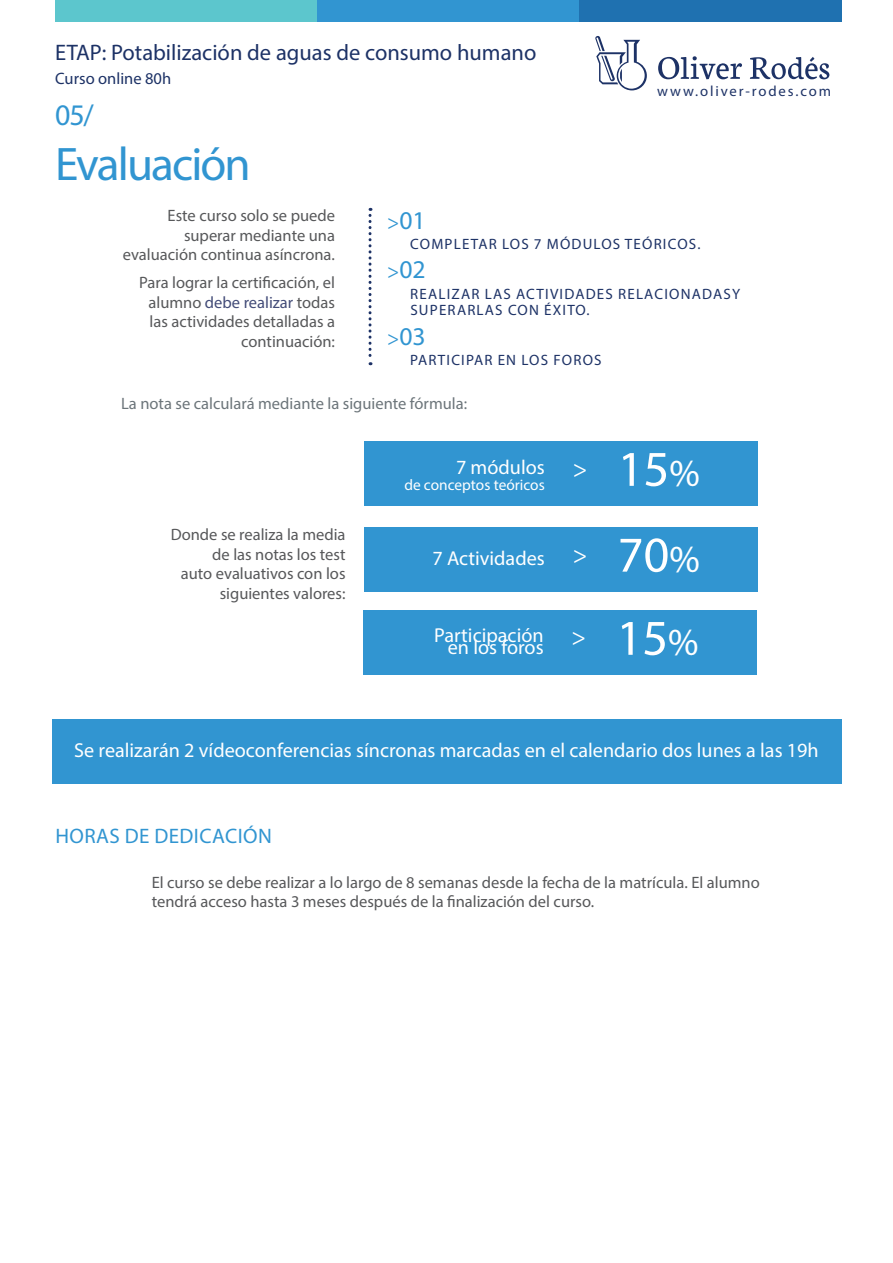
<style>
.page{position:relative;width:893px;height:1263px;background:#fff}
.page>*{position:absolute;margin:0;border:0;box-sizing:border-box;transform-origin:0 0}
.t1{font:50.4px "Myriad Pro";color:#fff}
.t2{font:47.25px "Myriad Pro";letter-spacing:-.04em;color:#3195d1}
.t3{font:30px "Myriad Pro";color:#3195d1}
.t4{font:25.65px "Myriad Pro";color:#3195d1}
.t5{font:24.6px "Myriad Pro";color:#fff}
.t6{font:22.5px "Myriad Pro";color:#1d3266}
.t7{font:21px "Myriad Pro";letter-spacing:.02em;color:#3195d1}
.t8{font:20.1px "Myriad Pro";color:#fff}
.t9{font:16.5px/19.5px "Myriad Pro";color:#57585a;text-align:right}
.t10{font:16.5px "Myriad Pro";color:#6c757a}
.t11{font:16.5px "Myriad Pro";color:#1d3266}
.t12{font:15.3px "Myriad Pro";color:#fff}
.t13{font:15px/16.6px "Myriad Pro";letter-spacing:.08em;color:#1d3266}
.t14{font:14.7px "Myriad Pro";letter-spacing:.13em;color:#1d3266}
.s1{color:#434c78}
.s2{font-size:20.55px}
.s3{font-size:38.4px}
</style>
<div class="page">
<svg style="left:658px;top:56px;width:84px;height:23px"></svg>
<svg style="left:750px;top:57px;width:79px;height:22px"></svg>
<svg style="left:595px;top:36px;width:52px;height:54px"></svg>
<div style="left:55px;top:0;width:262px;height:21px;background:#5cc6cd"></div>
<div style="left:317px;top:0;width:263px;height:21px;background:#3195d1"></div>
<div style="left:580px;top:0;width:262px;height:21px;background:#1f71b0"></div>
<svg style="left:369px;top:208px;width:3px;height:157px"></svg>
<div style="left:364px;top:527px;width:394px;height:65px;background:#3195d1"></div>
<div style="left:364px;top:441px;width:394px;height:65px;background:#3195d1"></div>
<div style="left:363px;top:610px;width:394px;height:65px;background:#3195d1"></div>
<div style="left:53px;top:719px;width:789px;height:64px;background:#3195d1"></div>
<h3 class="t6" style="left:55px;top:39px;width:483px">ETAP: Potabilización de aguas de consumo humano</h3>
<p class="t11" style="left:55px;top:68px;width:117px">Curso online 80h</p>
<p class="t3" style="left:55px;top:96px;width:40px">05/</p>
<p class="t2" style="left:55px;top:135px;width:197px">Evaluación</p>
<p class="t14" style="left:657px;top:82px;width:175px">www.oliver-rodes.com</p>
<p class="t9" style="left:123px;top:206px;width:214px">Este curso solo se puede superar mediante una evaluación continua asíncrona.</p>
<p class="t9" style="left:139px;top:273px;width:197px">Para lograr la certificación, el alumno <span class="s1">debe realizar</span> todas las actividades detalladas a continuación:</p>
<p class="t4" style="left:387px;top:204px;width:40px"><span class="s2">&gt;</span>01</p>
<p class="t13" style="left:410px;top:235px;width:292px">COMPLETAR LOS 7 MÓDULOS TEÓRICOS.</p>
<p class="t4" style="left:387px;top:254px;width:40px"><span class="s2">&gt;</span>02</p>
<p class="t13" style="left:410px;top:285px;width:331px">REALIZAR LAS ACTIVIDADES RELACIONADASY<br>SUPERARLAS CON ÉXITO.</p>
<p class="t4" style="left:387px;top:320px;width:40px"><span class="s2">&gt;</span>03</p>
<p class="t13" style="left:410px;top:351px;width:193px">PARTICIPAR EN LOS FOROS</p>
<p class="t10" style="left:121px;top:394px;width:348px">La nota se calculará mediante la siguiente fórmula:</p>
<p class="t9" style="left:171px;top:525px;width:176px">Donde se realiza la media de las notas los test<br>auto evaluativos con los siguientes valores:</p>
<p class="t8" style="left:456px;top:455px;width:90px">7 módulos</p>
<p class="t12" style="left:404px;top:475px;width:142px">de conceptos teóricos</p>
<p class="t8" style="left:432px;top:546px;width:114px">7 Actividades</p>
<p class="t8" style="left:434px;top:622px;width:111px">Participación</p>
<p class="t8" style="left:448px;top:635px;width:97px">en los foros</p>
<p class="t5" style="left:573px;top:454px;width:16px">&gt;</p>
<p class="t5" style="left:573px;top:540px;width:16px">&gt;</p>
<p class="t1" style="left:618px;top:438px;width:84px">15<span class="s3">%</span></p>
<p class="t1" style="left:618px;top:524px;width:84px">70<span class="s3">%</span></p>
<p class="t5" style="left:572px;top:621px;width:16px">&gt;</p>
<p class="t1" style="left:616px;top:607px;width:84px">15<span class="s3">%</span></p>
<p class="t8" style="left:74px;top:738px;width:746px">Se realizarán 2 vídeoconferencias síncronas marcadas en el calendario dos lunes a las 19h</p>
<p class="t7" style="left:55px;top:823px;width:218px">HORAS DE DEDICACIÓN</p>
<p class="t9" style="left:152px;top:872px;width:610px;text-align:left">El curso se debe realizar a lo largo de 8 semanas desde la fecha de la matrícula. El alumno tendrá acceso hasta 3 meses después de la finalización del curso.</p>
</div>
